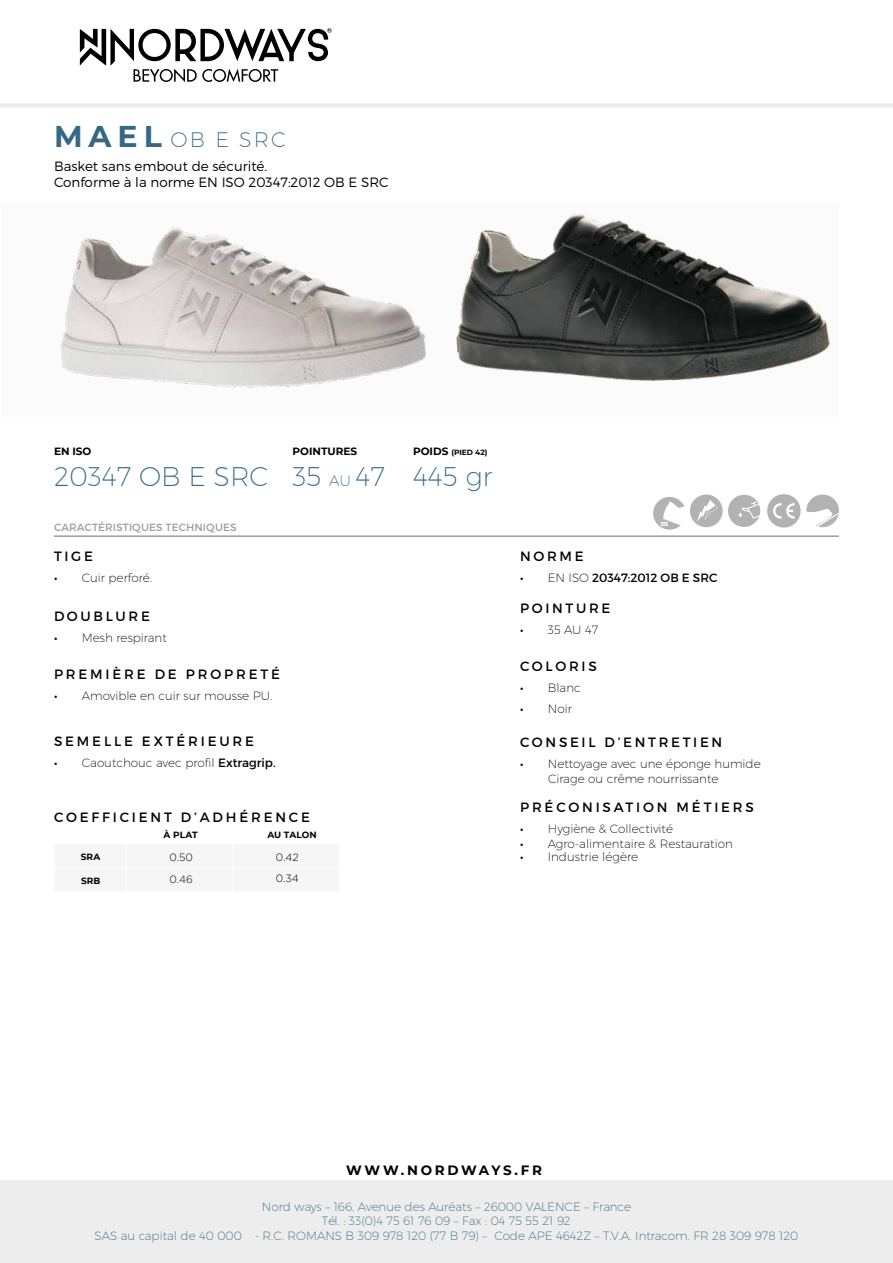
<style>
.page{position:relative;width:893px;height:1263px;background:#fff}
.page>*{position:absolute;margin:0;border:0;box-sizing:border-box;transform-origin:0 0}
.t1{font:200 27px "Montserrat";color:#356885}
.t2{font:200 21px "Montserrat";color:#356885}
.t3{font:13.5px "Montserrat";letter-spacing:.21em;color:#000}
.t4{font:300 13.5px/16.2px "Montserrat";color:#000}
.t5{font:700 13.5px "Montserrat";letter-spacing:.2em;color:#000}
.t6{font:200 12px/15px "Montserrat";color:#000}
.t7{font:200 12px/14.4px "Montserrat";color:#346885;text-align:center}
.t8{font:12px "Montserrat";color:#000}
.t9{font:10.5px "Montserrat";letter-spacing:.01em;color:#9d9d9c}
.t10{font:300 10.5px "Gotham";color:#000}
.t11{font:700 10.5px "Montserrat";color:#000}
.t12{font:700 9px "Montserrat";color:#000}
.t13{font:700 7.5px "Montserrat";color:#000}
.s1{font-weight:700;font-size:30px}
.s2{font-size:10.5px}
.s3{font-size:15px}
.s4{font-weight:400}
.s5{font-weight:200}
</style>
<div class="page">
<div style="left:1px;top:203px;width:445px;height:214px;background:#fbfbfb"></div>
<svg style="left:80px;top:28px;width:252px;height:54px"></svg>
<hr style="left:54px;top:535px;width:785px;height:2px;background:#9d9d9c">
<svg style="left:690px;top:494px;width:70px;height:33px"></svg>
<svg style="left:767px;top:494px;width:72px;height:34px"></svg>
<div style="left:0;top:1180px;width:893px;height:83px;background:#ededed"></div>
<div style="left:0;top:103px;width:893px;height:5px;background:#ededed"></div>
<img style="left:456px;top:213px;width:374px;height:169px">
<img style="left:60px;top:227px;width:366px;height:161px">
<svg style="left:653px;top:497px;width:31px;height:33px"></svg>
<h2 class="t2" style="left:54px;top:127px;width:233px"><span class="s1">MAEL</span> OB E SRC</h2>
<p class="t4" style="left:54px;top:158px;width:336px">Basket sans embout de sécurité.<br>Conforme à la norme EN ISO 20347:2012 OB E SRC</p>
<p class="t11" style="left:54px;top:443px;width:39px">EN ISO</p>
<p class="t11" style="left:293px;top:443px;width:66px">POINTURES</p>
<p class="t13" style="left:413px;top:446px;width:76px"><span class="s2">POIDS</span> (PIED 42)</p>
<h1 class="t1" style="left:54px;top:459px;width:440px">20347 OB E SRC 35 <span class="s3">AU</span> 47 445 gr</h1>
<p class="t9" style="left:54px;top:521px;width:184px">CARACTÉRISTIQUES TECHNIQUES</p>
<p class="t3" style="left:54px;top:548px;width:40px">TIGE</p>
<p class="t6" style="left:54px;top:570px;width:100px"><span class="s4">•</span> Cuir perforé.</p>
<p class="t3" style="left:54px;top:608px;width:97px">DOUBLURE</p>
<p class="t6" style="left:54px;top:630px;width:114px"><span class="s4">•</span> Mesh respirant</p>
<p class="t3" style="left:54px;top:666px;width:227px">PREMIÈRE DE PROPRETÉ</p>
<p class="t6" style="left:54px;top:688px;width:220px"><span class="s4">•</span> Amovible en cuir sur mousse PU.</p>
<p class="t3" style="left:54px;top:733px;width:201px">SEMELLE EXTÉRIEURE</p>
<p class="t6" style="left:54px;top:755px;width:223px"><span class="s4">•</span> Caoutchouc avec profil <span class="s4">Extragrip.</span></p>
<p class="t3" style="left:54px;top:809px;width:257px">COEFFICIENT D’ADHÉRENCE</p>
<p class="t12" style="left:164px;top:828px;width:36px">À PLAT</p>
<p class="t12" style="left:81px;top:851px;width:21px">SRA</p>
<p class="t12" style="left:81px;top:874px;width:21px">SRB</p>
<p class="t12" style="left:267px;top:828px;width:51px">AU TALON</p>
<p class="t10" style="left:169px;top:851px;width:25px">0.50</p>
<p class="t10" style="left:276px;top:851px;width:24px">0.42</p>
<p class="t10" style="left:169px;top:872px;width:25px">0.46</p>
<p class="t10" style="left:276px;top:872px;width:25px">0.34</p>
<p class="t3" style="left:520px;top:548px;width:65px">NORME</p>
<p class="t8" style="left:520px;top:570px;width:199px">• <span class="s5">EN ISO</span> 20347:2012 OB E SRC</p>
<p class="t3" style="left:520px;top:599px;width:92px">POINTURE</p>
<p class="t6" style="left:520px;top:621px;width:80px"><span class="s4">•</span> 35 AU 47</p>
<p class="t3" style="left:520px;top:658px;width:78px">COLORIS</p>
<p class="t6" style="left:520px;top:680px;width:62px"><span class="s4">•</span> Blanc</p>
<p class="t6" style="left:520px;top:701px;width:53px"><span class="s4">•</span> Noir</p>
<p class="t3" style="left:520px;top:734px;width:204px">CONSEIL D’ENTRETIEN</p>
<p class="t6" style="left:548px;top:756px;width:214px;text-indent:-28px"><span class="s4">•</span> Nettoyage avec une éponge humide<br>Cirage ou crême nourrissante</p>
<p class="t3" style="left:520px;top:799px;width:235px">PRÉCONISATION MÉTIERS</p>
<p class="t6" style="left:520px;top:821px;width:154px"><span class="s4">•</span> Hygiène &amp; Collectivité</p>
<p class="t6" style="left:520px;top:836px;width:214px"><span class="s4">•</span> Agro-alimentaire &amp; Restauration</p>
<p class="t6" style="left:520px;top:849px;width:120px"><span class="s4">•</span> Industrie légère</p>
<p class="t5" style="left:346px;top:1160px;width:197px">WWW.NORDWAYS.FR</p>
<p class="t7" style="left:95px;top:1199px;width:705px">Nord ways – 166, Avenue des Auréats – 26000 VALENCE – France<br>Tél. : 33(0)4 75 61 76 09 – Fax : 04 75 55 21 92<br>SAS au capital de 40 000 - R.C. ROMANS B 309 978 120 (77 B 79) – Code APE 4642Z – T.V.A. Intracom. FR 28 309 978 120</p>
</div>
